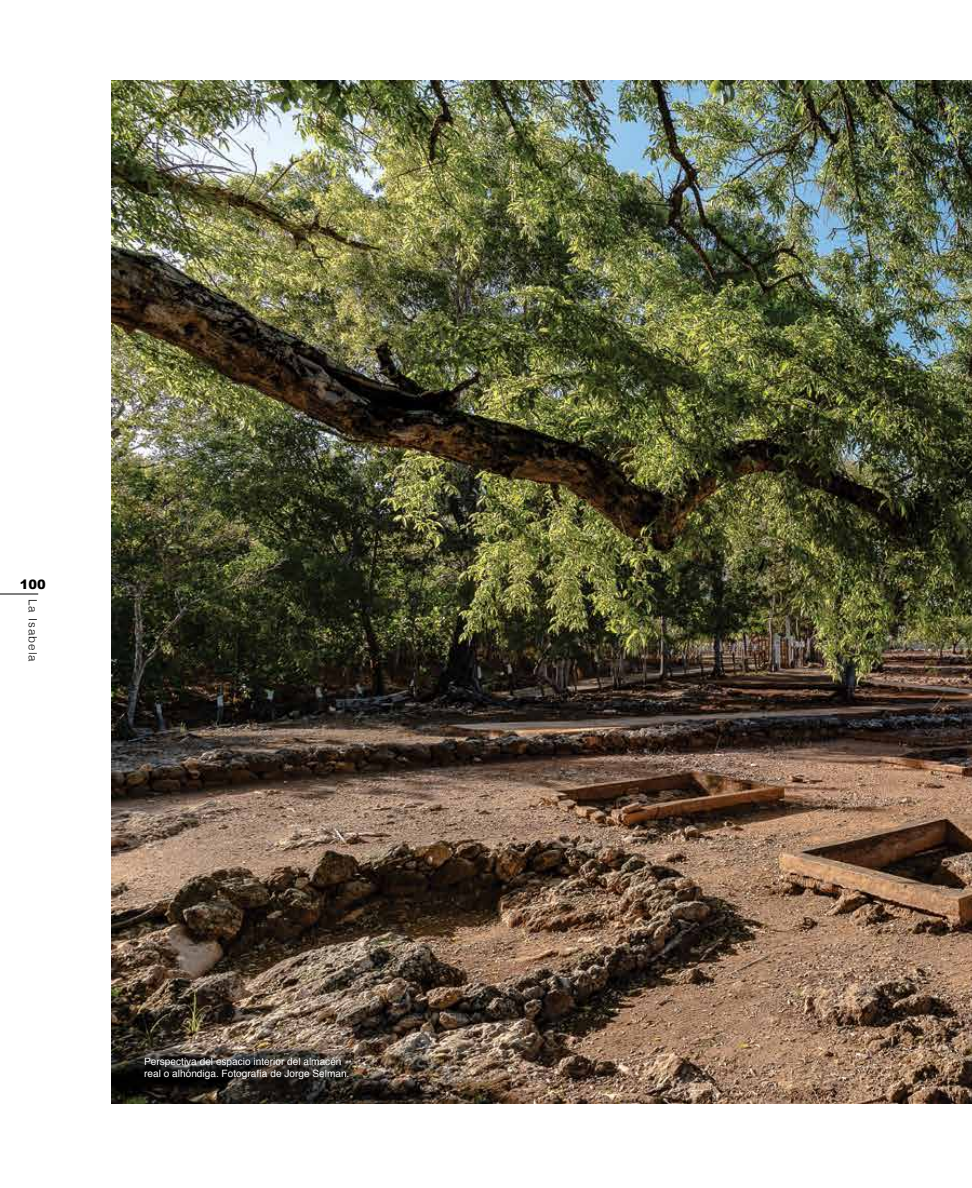
<style>
.page{position:relative;width:972px;height:1188px;background:#fff}
.page>*{position:absolute;margin:0;border:0;box-sizing:border-box;transform-origin:0 0}
.t1{font:900 12.9px "Arial";color:#000}
.t2{font:300 11.55px "Helvetica";letter-spacing:.09em;color:#000}
.t3{font:10.05px/12.1px "Helvetica";color:#fff}
</style>
<div class="page">
<hr style="left:0;top:594px;width:38px;height:1px;background:#000">
<img style="left:112px;top:80px;width:860px;height:1023px">
<p class="t1" style="left:20px;top:575px;width:27px">100</p>
<p class="t2" style="left:43px;top:599px;width:65px;rotate:90deg">La Isabela</p>
<p class="t3" style="left:144px;top:1056px;width:207px">Perspectiva del espacio interior del almacén real o alhóndiga. Fotografía de Jorge Selman.</p>
</div>
